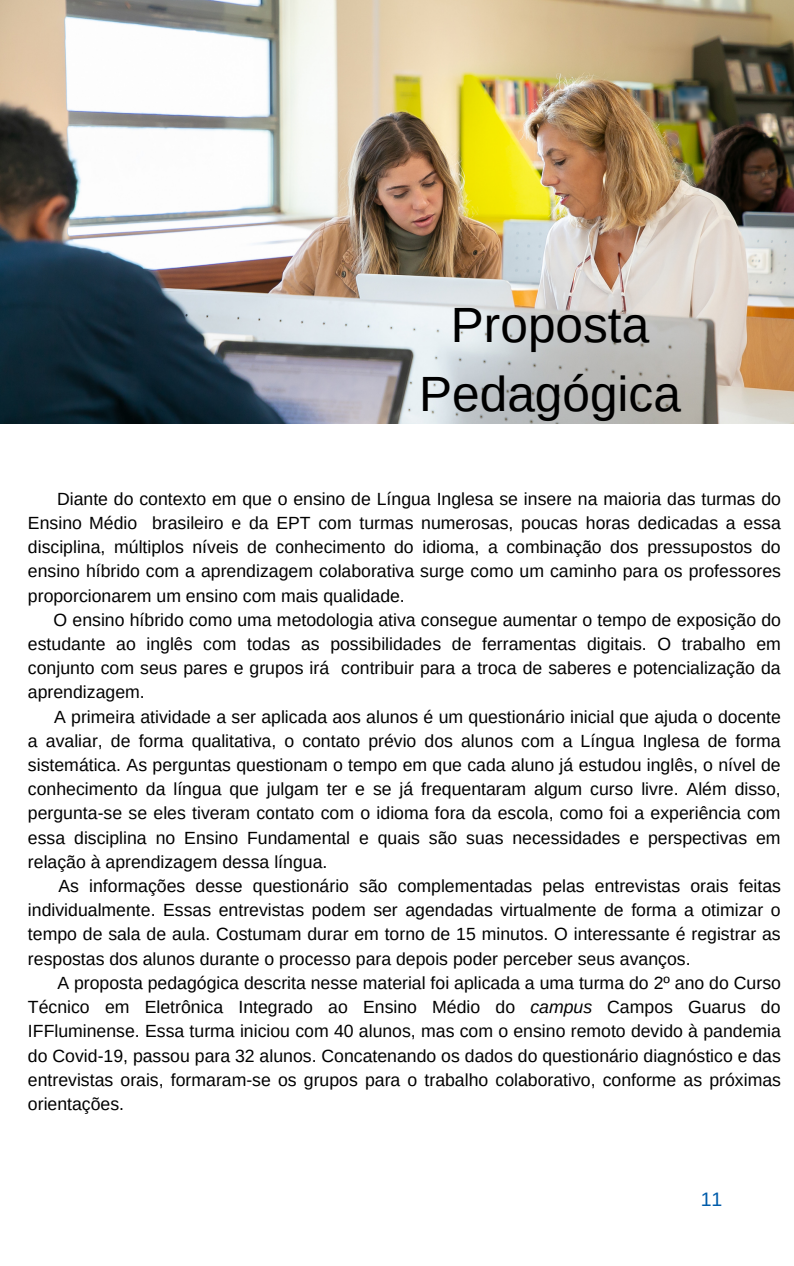
<style>
.page{position:relative;width:794px;height:1266px;background:#fff}
.page>*{position:absolute;margin:0;border:0;box-sizing:border-box;transform-origin:0 0}
.t1{font:49.5px/69.2px "Arimo";color:#000;text-align:center}
.t2{font:19.5px "Arimo";color:#005caa}
.t3{font:17.62px/24.2px "Arimo";color:#000;text-align:justify}
.s1{font-style:italic}
</style>
<div class="page">
<img style="left:0;top:0;width:793px;height:423px">
<h1 class="t1" style="left:419px;top:290px;width:263px">Proposta<br>Pedagógica</h1>
<p class="t3" style="left:28px;top:486px;width:754px;text-indent:29px">Diante do contexto em que o ensino de Língua Inglesa se insere na maioria das turmas do Ensino Médio brasileiro e da EPT com turmas numerosas, poucas horas dedicadas a essa disciplina, múltiplos níveis de conhecimento do idioma, a combinação dos pressupostos do ensino híbrido com a aprendizagem colaborativa surge como um caminho para os professores proporcionarem um ensino com mais qualidade.</p>
<p class="t3" style="left:28px;top:607px;width:754px;text-indent:26px">O ensino híbrido como uma metodologia ativa consegue aumentar o tempo de exposição do estudante ao inglês com todas as possibilidades de ferramentas digitais. O trabalho em conjunto com seus pares e grupos irá contribuir para a troca de saberes e potencialização da aprendizagem.</p>
<p class="t3" style="left:28px;top:704px;width:754px;text-indent:26px">A primeira atividade a ser aplicada aos alunos é um questionário inicial que ajuda o docente a avaliar, de forma qualitativa, o contato prévio dos alunos com a Língua Inglesa de forma sistemática. As perguntas questionam o tempo em que cada aluno já estudou inglês, o nível de conhecimento da língua que julgam ter e se já frequentaram algum curso livre. Além disso, pergunta-se se eles tiveram contato com o idioma fora da escola, como foi a experiência com essa disciplina no Ensino Fundamental e quais são suas necessidades e perspectivas em relação à aprendizagem dessa língua.</p>
<p class="t3" style="left:28px;top:874px;width:754px;text-indent:30px">As informações desse questionário são complementadas pelas entrevistas orais feitas individualmente. Essas entrevistas podem ser agendadas virtualmente de forma a otimizar o tempo de sala de aula. Costumam durar em torno de 15 minutos. O interessante é registrar as respostas dos alunos durante o processo para depois poder perceber seus avanços.</p>
<p class="t3" style="left:28px;top:970px;width:754px;text-indent:29px">A proposta pedagógica descrita nesse material foi aplicada a uma turma do 2º ano do Curso Técnico em Eletrônica Integrado ao Ensino Médio do <span class="s1">campus</span> Campos Guarus do IFFluminense. Essa turma iniciou com 40 alunos, mas com o ensino remoto devido à pandemia do Covid-19, passou para 32 alunos. Concatenando os dados do questionário diagnóstico e das entrevistas orais, formaram-se os grupos para o trabalho colaborativo, conforme as próximas orientações.</p>
<p class="t2" style="left:700px;top:1188px;width:23px">11</p>
</div>
